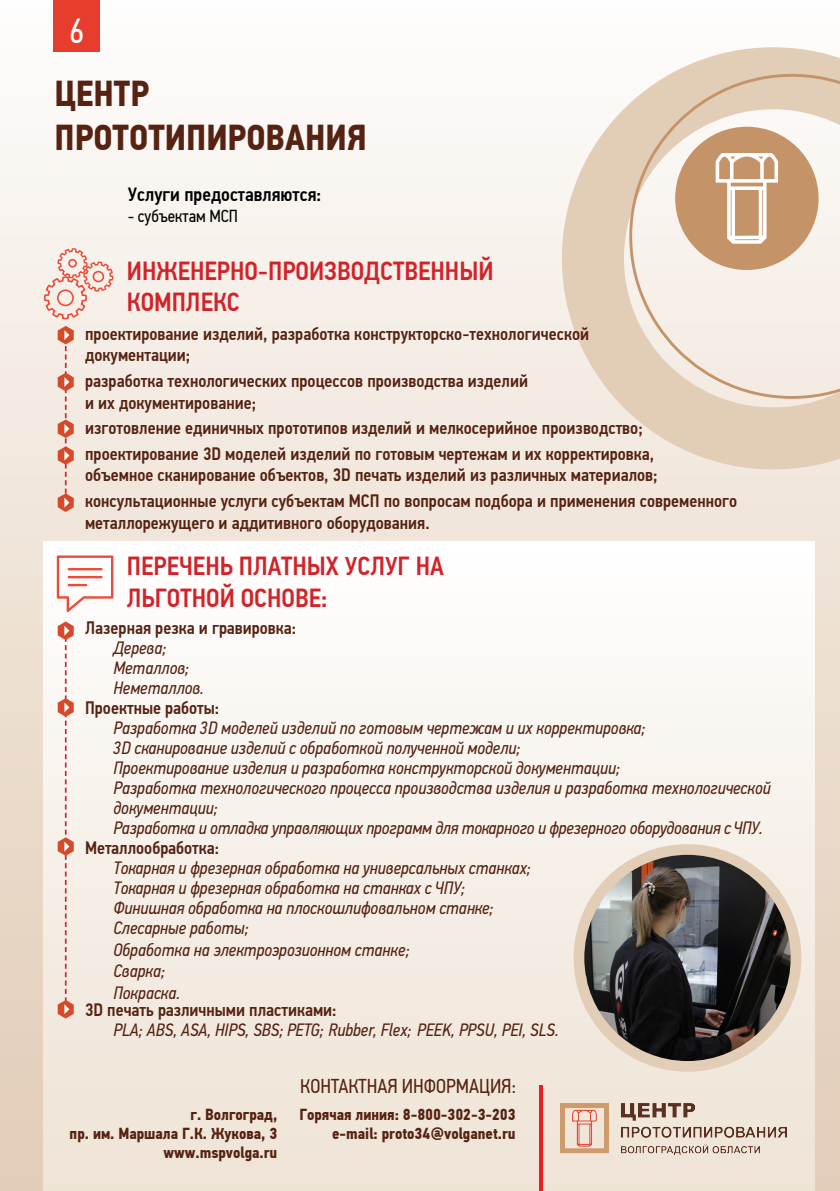
<style>
.page{position:relative;width:840px;height:1191px;background:#fff}
.page>*{position:absolute;margin:0;border:0;box-sizing:border-box;transform-origin:0 0}
.t1{font:700 36px/43.2px "PF Din Text Cond Pro";color:#562212}
.t2{font:34.8px "PF Din Text Cond Pro";color:#fff}
.t3{font:500 26.2px/31.4px "PF Din Text Cond Pro";color:#d2232a}
.t4{font:20px "PF Din Text Cond Pro";color:#562212}
.t5{font:500 19.6px "PF Din Text Cond Pro";color:#000}
.t6{font:italic 18px/20px "PF Din Text Cond Pro";color:#562212}
.t7{font:500 18px/21.6px "PF Din Text Cond Pro";color:#562212}
.t8{font:17.4px "PF Din Text Cond Pro";color:#000}
.t9{font:700 16px/19.2px "PF Din Text Cond Pro";color:#562212;text-align:right}
</style>
<div class="page">
<div style="left:0;top:0;width:839px;height:1191px;background:linear-gradient(to bottom,#fdfcfb,#e1ccb6)"></div>
<div style="left:44px;top:541px;width:770px;height:650px;background:linear-gradient(to bottom,#fefefe,#eee2d4)"></div>
<svg style="left:561px;top:47px;width:278px;height:422px;fill:#e2cdb7"></svg>
<svg style="left:629px;top:74px;width:210px;height:325px;background:#e8d6c5"></svg>
<svg style="left:715px;top:153px;width:62px;height:91px"></svg>
<svg style="left:58px;top:326px;width:16px;height:186px;background:#e8afa0"></svg>
<svg style="left:58px;top:621px;width:16px;height:397px"></svg>
<hr style="left:539px;top:1085px;width:3px;height:106px;background:#ed1d24">
<svg style="left:57px;top:555px;width:56px;height:57px"></svg>
<svg style="left:44px;top:248px;width:69px;height:71px;background:#f4d4cc"></svg>
<div style="left:54px;top:0;width:46px;height:52px;background:#e73d2d"></div>
<svg style="left:573px;top:844px;width:228px;height:227px;background:#7d7873"></svg>
<img style="left:560px;top:1103px;width:225px;height:51px">
<h2 class="t2" style="left:69px;top:11px;width:17px">6</h2>
<h1 class="t1" style="left:54px;top:73px;width:314px">ЦЕНТР<br>ПРОТОТИПИРОВАНИЯ</h1>
<p class="t5" style="left:128px;top:182px;width:195px">Услуги предоставляются:</p>
<p class="t8" style="left:128px;top:205px;width:112px">- субъектам МСП</p>
<h3 class="t3" style="left:127px;top:255px;width:368px">ИНЖЕНЕРНО-ПРОИЗВОДСТВЕННЫЙ<br>КОМПЛЕКС</h3>
<p class="t7" style="left:85px;top:323px;width:505px">проектирование изделий, разработка конструкторско-технологической документации;</p>
<p class="t7" style="left:85px;top:370px;width:444px">разработка технологических процессов производства изделий и их документирование;</p>
<p class="t7" style="left:85px;top:415px;width:570px;line-height:25.6px">изготовление единичных прототипов изделий и мелкосерийное производство; проектирование 3D моделей изделий по готовым чертежам и их корректировка,</p>
<p class="t7" style="left:85px;top:462px;width:653px;line-height:25.6px">объемное сканирование объектов, 3D печать изделий из различных материалов; консультационные услуги субъектам МСП по вопросам подбора и применения современного</p>
<p class="t7" style="left:85px;top:512px;width:346px">металлорежущего и аддитивного оборудования.</p>
<h3 class="t3" style="left:127px;top:550px;width:318px">ПЕРЕЧЕНЬ ПЛАТНЫХ УСЛУГ НА<br>ЛЬГОТНОЙ ОСНОВЕ:</h3>
<p class="t7" style="left:85px;top:617px;width:212px">Лазерная резка и гравировка:</p>
<p class="t6" style="left:113px;top:638px;width:92px">Дерева;<br>Металлов;<br>Неметаллов.</p>
<p class="t7" style="left:85px;top:697px;width:136px">Проектные работы:</p>
<p class="t6" style="left:113px;top:718px;width:658px">Разработка 3D моделей изделий по готовым чертежам и их корректировка;<br>3D сканирование изделий с обработкой полученной модели;<br>Проектирование изделия и разработка конструкторской документации;<br>Разработка технологического процесса производства изделия и разработка технологической документации;<br>Разработка и отладка управляющих программ для токарного и фрезерного оборудования с ЧПУ.</p>
<p class="t7" style="left:85px;top:837px;width:136px">Металлообработка:</p>
<p class="t6" style="left:113px;top:857px;width:418px;line-height:20.8px">Токарная и фрезерная обработка на универсальных станках; Токарная и фрезерная обработка на станках с ЧПУ; Финишная обработка на плоскошлифовальном станке; Слесарные работы;<br>Обработка на электроэрозионном станке;<br>Сварка;<br>Покраска.</p>
<p class="t7" style="left:85px;top:999px;width:253px">3D печать различными пластиками:</p>
<p class="t6" style="left:113px;top:1020px;width:446px">PLA; ABS, ASA, HIPS, SBS; PETG; Rubber, Flex; PEEK, PPSU, PEI, SLS.</p>
<p class="t4" style="left:300px;top:1074px;width:217px">КОНТАКТНАЯ ИНФОРМАЦИЯ:</p>
<p class="t9" style="left:70px;top:1105px;width:209px">г. Волгоград,<br>пр. им. Маршала Г.К. Жукова, 3 www.mspvolga.ru</p>
<p class="t9" style="left:299px;top:1105px;width:217px">Горячая линия: 8-800-302-3-203 e-mail: proto34@volganet.ru</p>
</div>
